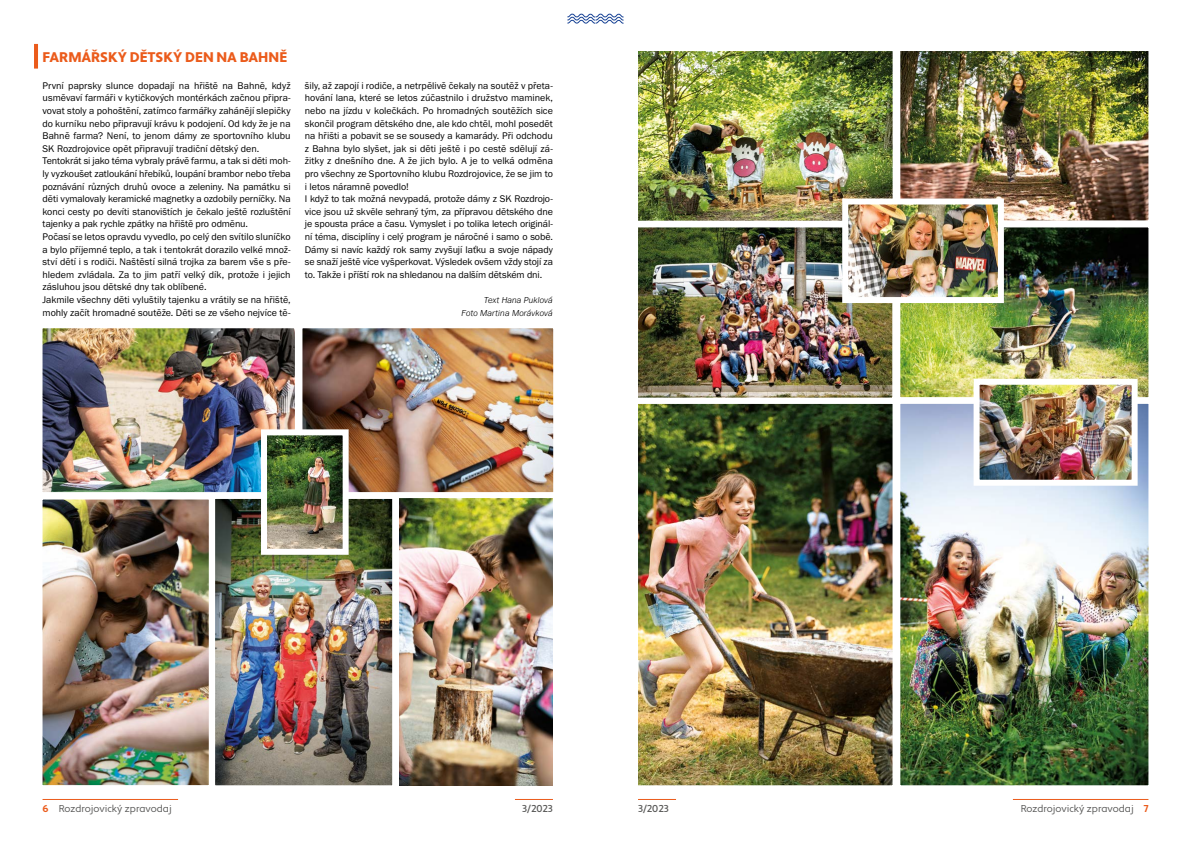
<style>
.page{position:relative;width:1191px;height:842px;background:#fff}
.page>*{position:absolute;margin:0;border:0;box-sizing:border-box;transform-origin:0 0}
.t1{font:900 14px "Apertura";color:#eb5b1b}
.t2{font:10px/12.6px "Franklin Gothic URW Boo";color:#000}
.t3{font:10px "Apertura";color:#575756}
.t4{font:500 10px "Apertura";color:#575756}
.t5{font:italic 300 9px/12.6px "Franklin Gothic URW";color:#000;text-align:right}
.s1{font-weight:700;color:#eb5b1b}
</style>
<div class="page">
<svg style="left:567px;top:13px;width:57px;height:11px"></svg>
<hr style="left:43px;top:799px;width:135px;height:1px;background:#eb5b1b">
<hr style="left:1013px;top:799px;width:135px;height:1px;background:#eb5b1b">
<hr style="left:515px;top:799px;width:38px;height:1px;background:#eb5b1b">
<hr style="left:638px;top:799px;width:38px;height:1px;background:#eb5b1b">
<hr style="left:34px;top:44px;width:4px;height:25px;background:#eb5b1b">
<img style="left:218px;top:501px;width:183px;height:285px">
<img style="left:399px;top:501px;width:154px;height:284px">
<img style="left:42px;top:328px;width:251px;height:173px">
<img style="left:638px;top:51px;width:253px;height:167px">
<img style="left:638px;top:407px;width:253px;height:379px">
<img style="left:891px;top:406px;width:258px;height:380px">
<img style="left:901px;top:229px;width:248px;height:177px">
<img style="left:42px;top:490px;width:176px;height:296px">
<img style="left:293px;top:328px;width:261px;height:173px">
<img style="left:638px;top:218px;width:263px;height:189px">
<img style="left:891px;top:51px;width:258px;height:178px">
<img style="left:839px;top:195px;width:168px;height:111px">
<img style="left:258px;top:426px;width:94px;height:132px">
<img style="left:970px;top:376px;width:170px;height:113px">
<h1 class="t1" style="left:43px;top:48px;width:246px">FARMÁŘSKÝ DĚTSKÝ DEN NA BAHNĚ</h1>
<p class="t2" style="left:43px;top:79px;width:250px">První paprsky slunce dopadají na hřiště na Bahně, když usměvaví farmáři v kytičkových montérkách začnou připra&shy;vovat stoly a pohoštění, zatímco farmářky zahánějí slepičky do kurníku nebo připravují krávu k podojení. Od kdy že je na Bahně farma? Není, to jenom dámy ze sportovního klubu SK Rozdrojovice opět připravují tradiční dětský den.<br>Tentokrát si jako téma vybraly právě farmu, a tak si děti moh&shy;ly vyzkoušet zatloukání hřebíků, loupání brambor nebo třeba poznávání různých druhů ovoce a zeleniny. Na památku si děti vymalovaly keramické magnetky a ozdobily perníčky. Na konci cesty po devíti stanovištích je čekalo ještě rozluštění tajenky a pak rychle zpátky na hřiště pro odměnu.<br>Počasí se letos opravdu vyvedlo, po celý den svítilo sluníčko a bylo příjemné teplo, a tak i tentokrát dorazilo velké množ&shy;ství dětí i s rodiči. Naštěstí silná trojka za barem vše s pře&shy;hledem zvládala. Za to jim patří velký dík, protože i jejich zásluhou jsou dětské dny tak oblíbené.<br>Jakmile všechny děti vyluštily tajenku a vrátily se na hřiště, mohly začít hromadné soutěže. Děti se ze všeho nejvíce tě-</p>
<p class="t2" style="left:305px;top:79px;width:250px">šily, až zapojí i rodiče, a netrpělivě čekaly na soutěž v přeta&shy;hování lana, které se letos zúčastnilo i družstvo maminek, nebo na jízdu v kolečkách. Po hromadných soutěžích sice skončil program dětského dne, ale kdo chtěl, mohl posedět na hřišti a pobavit se se sousedy a kamarády. Při odchodu z Bahna bylo slyšet, jak si děti ještě i po cestě sdělují zá&shy;žitky z dnešního dne. A že jich bylo. A je to velká odměna pro všechny ze Sportovního klubu Rozdrojovice, že se jim to i letos náramně povedlo!<br>I když to tak možná nevypadá, protože dámy z SK Rozdrojo&shy;vice jsou už skvěle sehraný tým, za přípravou dětského dne je spousta práce a času. Vymyslet i po tolika letech originál&shy;ní téma, disciplíny i celý program je náročné i samo o sobě.<br>Dámy si navíc každý rok samy zvyšují laťku a svoje nápady se snaží ještě více vyšperkovat. Výsledek ovšem vždy stojí za to. Takže i příští rok na shledanou na dalším dětském dni.</p>
<p class="t5" style="left:461px;top:294px;width:93px">Text Hana Puklová<br>Foto Martina Morávková</p>
<p class="t3" style="left:43px;top:803px;width:131px"><span class="s1">6</span> Rozdrojovický zpravodaj</p>
<p class="t4" style="left:522px;top:803px;width:32px">3/2023</p>
<p class="t4" style="left:638px;top:803px;width:32px">3/2023</p>
<p class="t3" style="left:1020px;top:803px;width:129px">Rozdrojovický zpravodaj <span class="s1">7</span></p>
</div>
